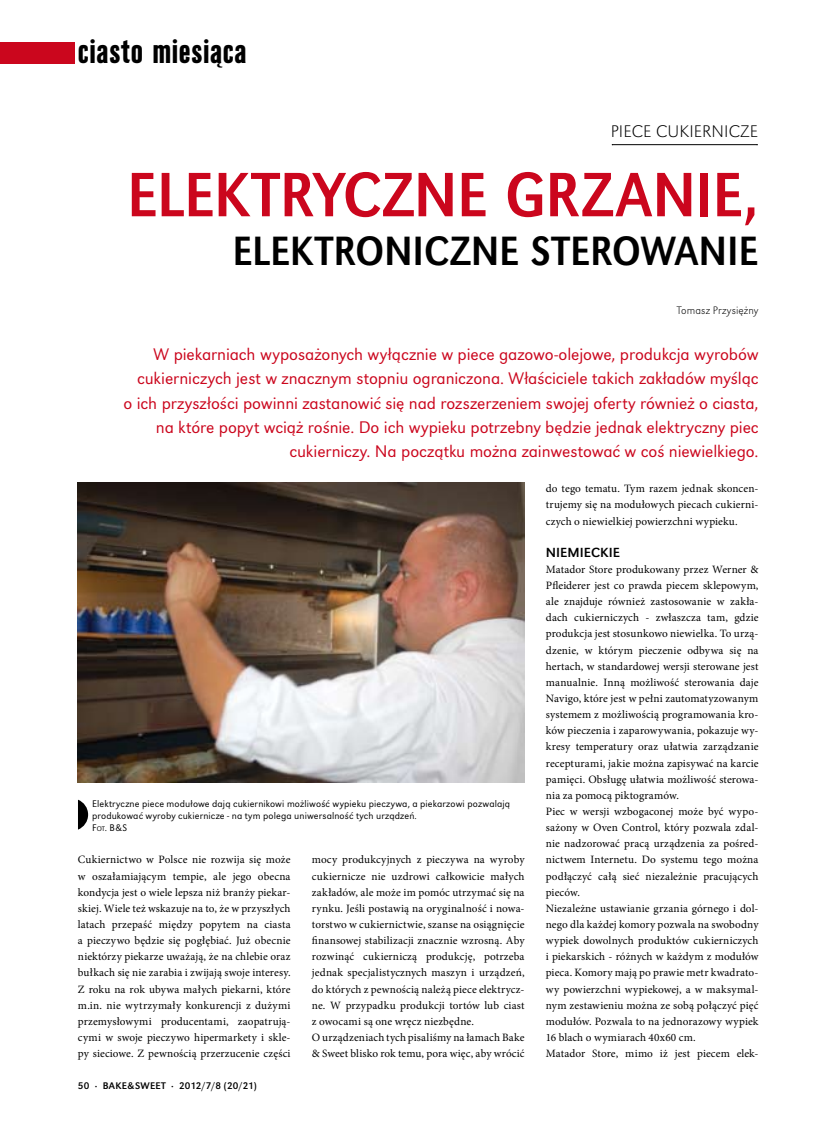
<style>
.page{position:relative;width:833px;height:1134px;background:#fff}
.page>*{position:absolute;margin:0;border:0;box-sizing:border-box;transform-origin:0 0}
.t1{font:65px "URW Grotesk TCE Reg Ext Nar";color:#cb061d}
.t2{font:42.5px "URW Grotesk TCE Reg Ext Nar";letter-spacing:-.005em;color:#000}
.t3{font:33.75px "URW Grotesk TCE Bol Con";letter-spacing:.01em;color:#000}
.t4{font:300 17.5px/24.2px "URW Grotesk TCE";letter-spacing:-.005em;color:#cb061d;text-align:right}
.t5{font:300 expanded 17.5px "URW Grotesk TCE";letter-spacing:.015em;color:#000}
.t6{font:13.75px "URW Grotesk TCE";letter-spacing:.005em;color:#000}
.t7{font:11.25px/16.1px "Minion Pro";letter-spacing:.01em;color:#000;text-align:justify}
.t8{font:300 expanded 11.25px "URW Grotesk TCE";letter-spacing:.005em;color:#000}
.t9{font:300 10px/12px "URW Grotesk TCE";letter-spacing:.01em;color:#000}
.t10{font:10px "URW Grotesk TCE";letter-spacing:.005em;color:#000}
.s1{font-style:inherit}
.s2{font-size:7px}
</style>
<div class="page">
<div style="left:0;top:42px;width:74px;height:22px;background:#cb061d"></div>
<hr style="left:612px;top:144px;width:145px;height:1px;background:#000">
<img style="left:78px;top:483px;width:446px;height:300px">
<svg style="left:78px;top:800px;width:10px;height:30px"></svg>
<h3 class="t3" style="left:78px;top:34px;width:170px">ciasto miesiąca</h3>
<h3 class="t5" style="left:611px;top:121px;width:140px">PIECE CU KIERN ICZE</h3>
<h1 class="t1" style="left:127px;top:157px;width:633px">ELEKTRYCZNE GRZANIE,</h1>
<h2 class="t2" style="left:232px;top:226px;width:527px">ELEKTRONICZNE STEROWANIE</h2>
<p class="t8" style="left:677px;top:304px;width:84px">Tomasz Przysiężny</p>
<p class="t4" style="left:124px;top:342px;width:636px">W piekarniach wyposażonych wyłącznie w piece gazowo-olejowe, produkcja wyrobów cukierniczych jest w znacznym stopniu ograniczona. Właściciele takich zakładów myśląc<br>o ich przyszłości powinni zastanowić się nad rozszerzeniem swojej oferty również o ciasta, na które popyt wciąż rośnie. Do ich wypieku potrzebny będzie jednak elektryczny piec cukierniczy. Na początku można zainwestować w coś niewielkiego.</p>
<p class="t9" style="left:92px;top:797px;width:419px">Elektryczne piece modułowe dają cukiernikowi możliwość wypieku pieczywa, a piekarzowi pozwalają produkować wyroby cukiernicze - na tym polega uniwersalność tych urządzeń.<br><span class="s1">F</span><span class="s2">ot</span><span class="s1">. B&amp;S</span></p>
<p class="t7" style="left:78px;top:852px;width:214px">Cukiernictwo w Polsce nie rozwija się może w oszałamiającym tempie, ale jego obecna kondycja jest o wiele lepsza niż branży piekar&shy;skiej. Wiele też wskazuje na to, że w przyszłych latach przepaść między popytem na ciasta a pieczywo będzie się pogłębiać. Już obecnie niektórzy piekarze uważają, że na chlebie oraz bułkach się nie zarabia i zwijają swoje interesy.<br>Z roku na rok ubywa małych piekarni, które m.in. nie wytrzymały konkurencji z dużymi przemysłowymi producentami, zaopatrują&shy;cymi w swoje pieczywo hipermarkety i skle&shy;py sieciowe. Z pewnością przerzucenie części</p>
<p class="t7" style="left:312px;top:852px;width:214px;text-align:left">mocy produkcyjnych z pieczywa na wyroby cukiernicze nie uzdrowi całkowicie małych zakładów, ale może im pomóc utrzymać się na rynku. Jeśli postawią na oryginalność i nowa&shy;torstwo w cukiernictwie, szanse na osiągnięcie finansowej stabilizacji znacznie wzrosną. Aby rozwinąć cukierniczą produkcję, potrzeba jednak specjalistycznych maszyn i urządzeń, do których z pewnością należą piece elektrycz&shy;ne. W przypadku produkcji tortów lub ciast z owocami są one wręcz niezbędne.<br>O urządzeniach tych pisaliśmy na łamach Bake &amp; Sweet blisko rok temu, pora więc, aby wrócić</p>
<p class="t10" style="left:78px;top:1080px;width:38px">50 · BAKE</p>
<p class="t10" style="left:127px;top:1080px;width:131px">&amp;SWEET · 2012/7/8 (20/21)</p>
<p class="t7" style="left:546px;top:481px;width:214px">do tego tematu. Tym razem jednak skoncen&shy;trujemy się na modułowych piecach cukierni&shy;czych o niewielkiej powierzchni wypieku.</p>
<p class="t6" style="left:546px;top:544px;width:76px">NIEMIECKIE</p>
<p class="t7" style="left:546px;top:561px;width:214px;text-align:left">Matador Store produkowany przez Werner &amp; Pfleiderer jest co prawda piecem sklepowym, ale znajduje również zastosowanie w zakła&shy;dach cukierniczych - zwłaszcza tam, gdzie produkcja jest stosunkowo niewielka. To urzą&shy;dzenie, w którym pieczenie odbywa się na hertach, w standardowej wersji sterowane jest manualnie. Inną możliwość sterowania daje Navigo, które jest w pełni zautomatyzowanym systemem z możliwością programowania kro&shy;ków pieczenia i zaparowywania, pokazuje wy&shy;kresy temperatury oraz ułatwia zarządzanie recepturami, jakie można zapisywać na karcie pamięci. Obsługę ułatwia możliwość sterowa&shy;nia za pomocą piktogramów.<br>Piec w wersji wzbogaconej może być wypo&shy;sażony w Oven Control, który pozwala zdal&shy;nie nadzorować pracą urządzenia za pośred&shy;nictwem Internetu. Do systemu tego można podłączyć całą sieć niezależnie pracujących pieców.<br>Niezależne ustawianie grzania górnego i dol&shy;nego dla każdej komory pozwala na swobodny wypiek dowolnych produktów cukierniczych i piekarskich - różnych w każdym z modułów pieca. Komory mają po prawie metr kwadrato&shy;wy powierzchni wypiekowej, a w maksymal&shy;nym zestawieniu można ze sobą połączyć pięć modułów. Pozwala to na jednorazowy wypiek 16 blach o wymiarach 40x60 cm.<br>Matador Store, mimo iż jest piecem elek-</p>
</div>
